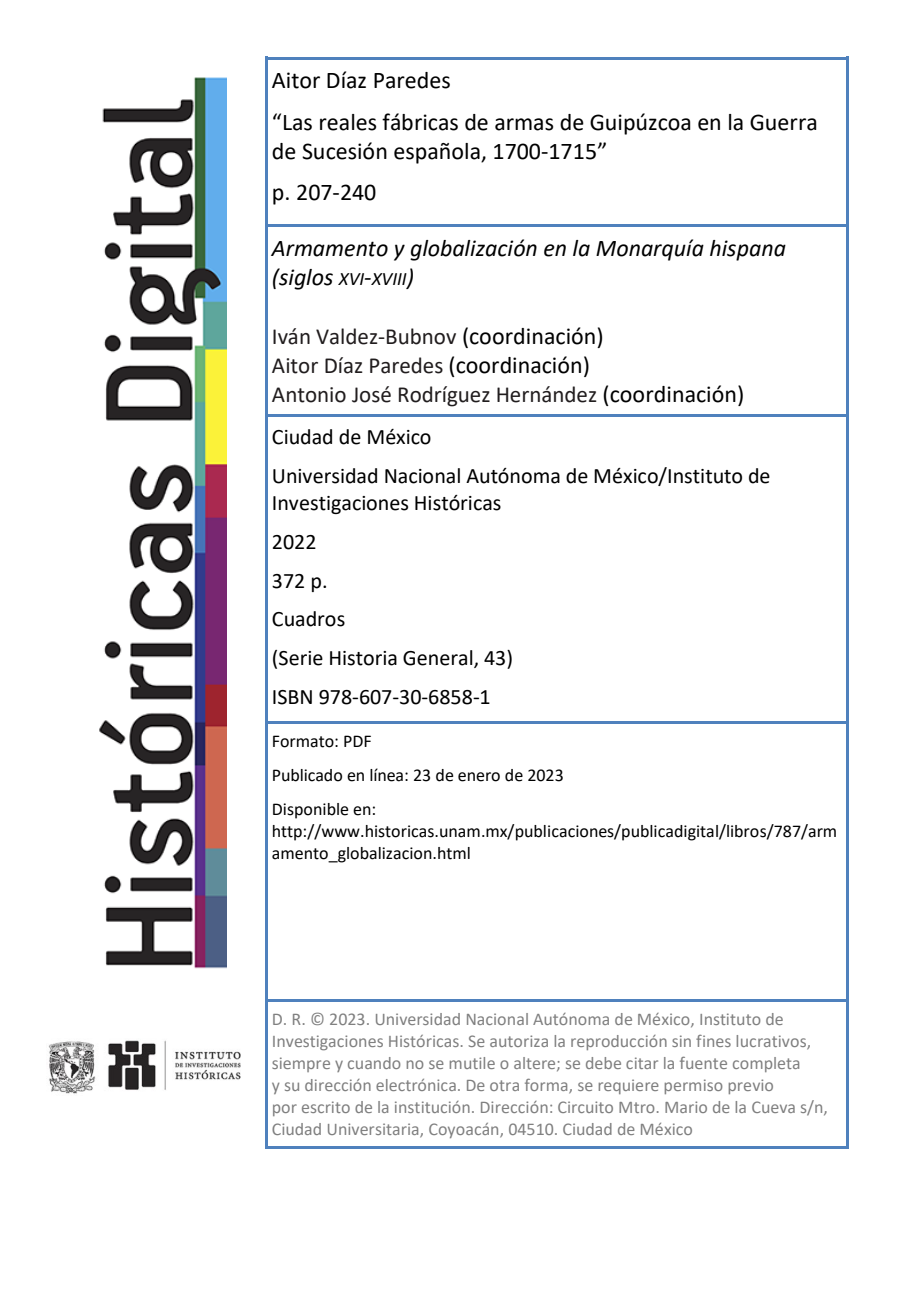
<style>
.page{position:relative;width:918px;height:1298px;background:#fff}
.page>*{position:absolute;margin:0;border:0;box-sizing:border-box;transform-origin:0 0}
.t1{font:24px/29.2px "Calibri";color:#000}
.t2{font:italic 24px "Calibri";color:#000}
.t3{font:23px "Calibri";color:#211d1e}
.t4{font:22px/26.8px "Calibri";color:#000}
.t5{font:18px/22px "Calibri";color:#808080}
.t6{font:18px/33.8px "Calibri";color:#000}
.s1{font-size:19px}
.s2{font-size:24px;color:#000}
</style>
<div class="page">
<svg style="left:265px;top:57px;width:3px;height:8px"></svg>
<hr style="left:268px;top:57px;width:578px;height:3px;background:#4f81bd">
<svg style="left:846px;top:57px;width:3px;height:8px"></svg>
<hr style="left:265px;top:65px;width:3px;height:159px;background:#4f81bd">
<hr style="left:846px;top:65px;width:3px;height:159px;background:#4f81bd">
<svg style="left:265px;top:224px;width:3px;height:9px"></svg>
<hr style="left:268px;top:224px;width:578px;height:3px;background:#4f81bd">
<svg style="left:846px;top:224px;width:3px;height:9px"></svg>
<hr style="left:265px;top:233px;width:3px;height:181px;background:#4f81bd">
<hr style="left:846px;top:233px;width:3px;height:181px;background:#4f81bd">
<svg style="left:265px;top:414px;width:3px;height:9px"></svg>
<hr style="left:268px;top:414px;width:578px;height:3px;background:#4f81bd">
<svg style="left:846px;top:414px;width:3px;height:9px"></svg>
<hr style="left:265px;top:423px;width:3px;height:298px;background:#4f81bd">
<hr style="left:846px;top:423px;width:3px;height:298px;background:#4f81bd">
<svg style="left:265px;top:721px;width:3px;height:9px"></svg>
<hr style="left:268px;top:721px;width:578px;height:3px;background:#4f81bd">
<svg style="left:846px;top:721px;width:3px;height:9px"></svg>
<hr style="left:265px;top:730px;width:3px;height:269px;background:#4f81bd">
<hr style="left:846px;top:730px;width:3px;height:269px;background:#4f81bd">
<svg style="left:265px;top:999px;width:3px;height:9px"></svg>
<hr style="left:268px;top:999px;width:578px;height:3px;background:#4f81bd">
<svg style="left:846px;top:999px;width:3px;height:9px"></svg>
<hr style="left:265px;top:1008px;width:3px;height:138px;background:#4f81bd">
<hr style="left:268px;top:1146px;width:578px;height:2px;background:#4f81bd">
<hr style="left:846px;top:1008px;width:3px;height:138px;background:#4f81bd">
<img style="left:99px;top:77px;width:127px;height:892px">
<img style="left:48px;top:1040px;width:193px;height:54px">
<p class="t1" style="left:272px;top:65px;width:181px">Aitor Díaz Paredes</p>
<p class="t1" style="left:272px;top:106px;width:547px">“Las reales fábricas de armas de Guipúzcoa en la Guerra de Sucesión española, 1700-1715”</p>
<p class="t1" style="left:272px;top:177px;width:106px">p. 207-240</p>
<p class="t2" style="left:272px;top:231px;width:516px">Armamento y globalización en la Monarquía hispana</p>
<p class="t2" style="left:272px;top:260px;width:144px">(siglos <span class="s1">XVI</span>-<span class="s1">XVIII</span>)</p>
<p class="t3" style="left:272px;top:320px;width:333px">Iván Valdez-Bubnov <span class="s2">(coordinación)</span></p>
<p class="t3" style="left:272px;top:349px;width:320px">Aitor Díaz Paredes <span class="s2">(coordinación)</span></p>
<p class="t3" style="left:272px;top:379px;width:474px">Antonio José Rodríguez Hernández <span class="s2">(coordinación)</span></p>
<p class="t4" style="left:272px;top:423px;width:161px">Ciudad de México</p>
<p class="t4" style="left:272px;top:462px;width:500px">Universidad Nacional Autónoma de México/Instituto de<br>Investigaciones Históricas</p>
<p class="t4" style="left:272px;top:527px;width:46px">2022</p>
<p class="t4" style="left:272px;top:566px;width:57px">372 p.</p>
<p class="t4" style="left:272px;top:605px;width:75px">Cuadros</p>
<p class="t4" style="left:272px;top:644px;width:243px">(Serie Historia General, 43)</p>
<p class="t4" style="left:272px;top:683px;width:220px">ISBN 978-607-30-6858-1</p>
<p class="t6" style="left:272px;top:724px;width:293px">Formato: PDF<br>Publicado en línea: 23 de enero de 2023<br>Disponible en:</p>
<p class="t6" style="left:272px;top:820px;width:567px;line-height:22px">http://www.historicas.unam.mx/publicaciones/publicadigital/libros/787/arm amento_globalizacion.html</p>
<p class="t5" style="left:272px;top:1008px;width:558px">D. R. © 2023. Universidad Nacional Autónoma de México, Instituto de Investigaciones Históricas. Se autoriza la reproducción sin fines lucrativos, siempre y cuando no se mutile o altere; se debe citar la fuente completa<br>y su dirección electrónica. De otra forma, se requiere permiso previo<br>por escrito de la institución. Dirección: Circuito Mtro. Mario de la Cueva s/n, Ciudad Universitaria, Coyoacán, 04510. Ciudad de México</p>
</div>
